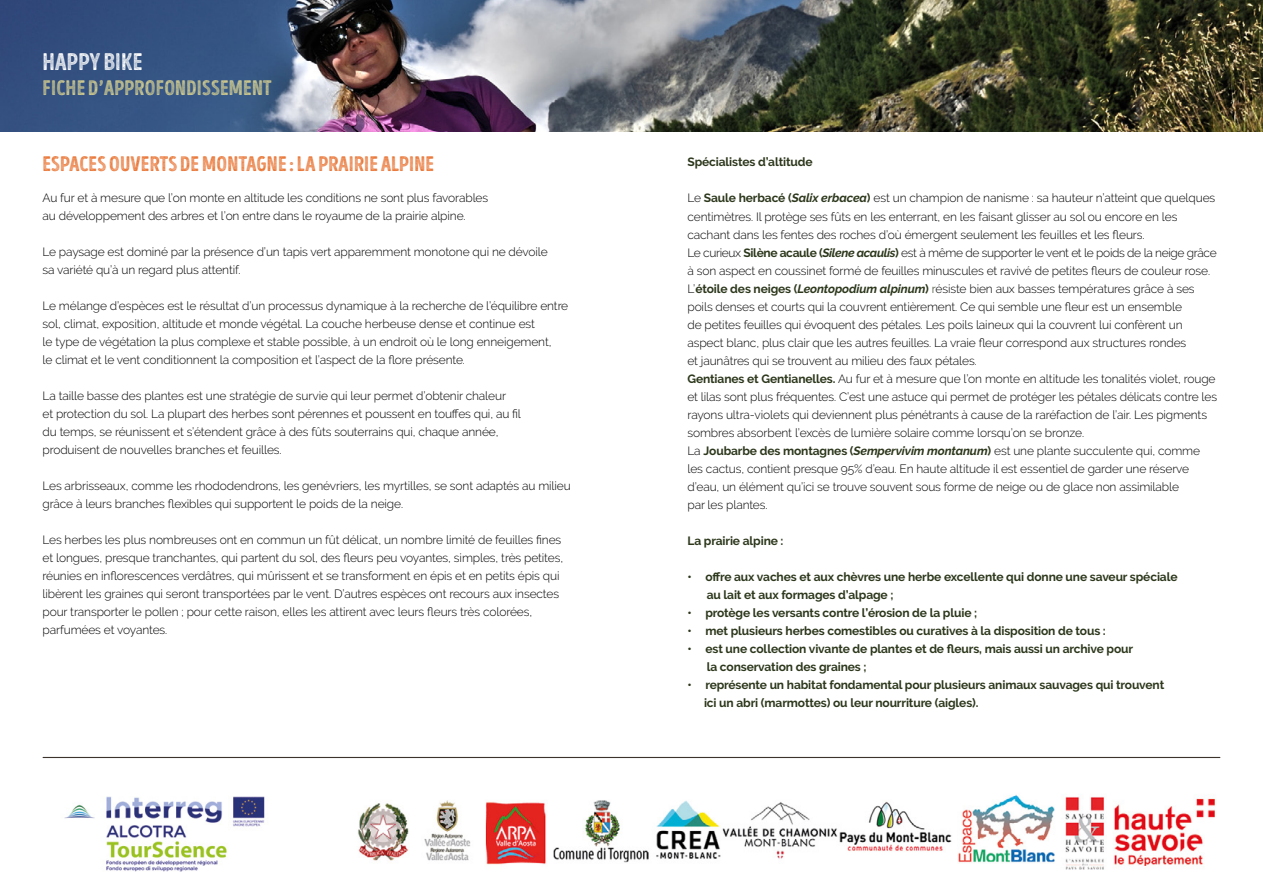
<style>
.page{position:relative;width:1263px;height:893px;background:#fff}
.page>*{position:absolute;margin:0;border:0;box-sizing:border-box;transform-origin:0 0}
.t1{font:24px "Intro Head HUC L Base";letter-spacing:.01em;color:#fff}
.t2{font:21px "Intro Head HUC L Base";letter-spacing:.01em;color:#e97738}
.t3{font:21px "Intro Head HUC L Base";letter-spacing:.01em;color:#cfca8f}
.t4{font:300 12px/18px "Raleway";letter-spacing:-.01em;color:#000}
.t5{font:700 12px/18px "Raleway";letter-spacing:-.01em;color:#2c371b}
.s1{font-weight:700;color:#2c371b}
.s2{font-weight:700;font-style:italic;color:#2c371b}
.s3{color:#2c371b}
</style>
<div class="page">
<img style="left:358px;top:795px;width:857px;height:75px">
<img style="left:64px;top:797px;width:201px;height:75px">
<hr style="left:43px;top:757px;width:1177px;height:1px;background:#3d332d">
<img style="left:0;top:0;width:1263px;height:132px">
<h1 class="t1" style="left:43px;top:47px;width:102px">HAPPY BIKE</h1>
<h2 class="t3" style="left:43px;top:75px;width:231px">FICHE D’APPROFONDISSEMENT</h2>
<h2 class="t2" style="left:43px;top:151px;width:393px">ESPACES OUVERTS DE MONTAGNE : LA PRAIRIE ALPINE</h2>
<p class="t4" style="left:43px;top:188px;width:447px">Au fur et à mesure que l’on monte en altitude les conditions ne sont plus favorables au développement des arbres et l’on entre dans le royaume de la prairie alpine.</p>
<p class="t4" style="left:43px;top:242px;width:507px">Le paysage est dominé par la présence d’un tapis vert apparemment monotone qui ne dévoile sa variété qu’à un regard plus attentif.</p>
<p class="t4" style="left:43px;top:296px;width:527px">Le mélange d’espèces est le résultat d’un processus dynamique à la recherche de l’équilibre entre sol, climat, exposition, altitude et monde végétal. La couche herbeuse dense et continue est<br>le type de végétation la plus complexe et stable possible, à un endroit où le long enneigement,<br>le climat et le vent conditionnent la composition et l’aspect de la flore présente.</p>
<p class="t4" style="left:43px;top:386px;width:480px">La taille basse des plantes est une stratégie de survie qui leur permet d’obtenir chaleur<br>et protection du sol. La plupart des herbes sont pérennes et poussent en touffes qui, au fil du temps, se réunissent et s’étendent grâce à des fûts souterrains qui, chaque année, produisent de nouvelles branches et feuilles.</p>
<p class="t4" style="left:43px;top:476px;width:530px">Les arbrisseaux, comme les rhododendrons, les genévriers, les myrtilles, se sont adaptés au milieu grâce à leurs branches flexibles qui supportent le poids de la neige.</p>
<p class="t4" style="left:43px;top:530px;width:522px">Les herbes les plus nombreuses ont en commun un fût délicat, un nombre limité de feuilles fines et longues, presque tranchantes, qui partent du sol, des fleurs peu voyantes, simples, très petites, réunies en inflorescences verdâtres, qui mûrissent et se transforment en épis et en petits épis qui libèrent les graines qui seront transportées par le vent. D’autres espèces ont recours aux insectes pour transporter le pollen ; pour cette raison, elles les attirent avec leurs fleurs très colorées, parfumées et voyantes.</p>
<p class="t5" style="left:687px;top:153px;width:127px">Spécialistes d’altitude</p>
<p class="t4" style="left:687px;top:189px;width:531px">Le <span class="s1">Saule herbacé (</span><span class="s2">Salix erbacea</span><span class="s1">)</span> est un champion de nanisme : sa hauteur n’atteint que quelques centimètres. Il protège ses fûts en les enterrant, en les faisant glisser au sol ou encore en les cachant dans les fentes des roches d’où émergent seulement les feuilles et les fleurs.<br>Le curieux <span class="s1">Silène acaule (</span><span class="s2">Silene acaulis</span><span class="s1">)</span> est à même de supporter le vent et le poids de la neige grâce à son aspect en coussinet formé de feuilles minuscules et ravivé de petites fleurs de couleur rose.<br>L’<span class="s1">étoile des neiges (</span><span class="s2">Leontopodium alpinum</span><span class="s1">)</span> <span class="s3">r</span>ésiste bien aux basses températures grâce à ses poils denses et courts qui la couvrent entièrement. Ce qui semble une fleur est un ensemble<br>de petites feuilles qui évoquent des pétales. Les poils laineux qui la couvrent lui confèrent un aspect blanc, plus clair que les autres feuilles. La vraie fleur correspond aux structures rondes<br>et jaunâtres qui se trouvent au milieu des faux pétales.<br><span class="s1">Gentianes et Gentianelles.</span> Au fur et à mesure que l’on monte en altitude les tonalités violet, rouge et lilas sont plus fréquentes. C’est une astuce qui permet de protéger les pétales délicats contre les rayons ultra-violets qui deviennent plus pénétrants à cause de la raréfaction de l’air. Les pigments sombres absorbent l’excès de lumière solaire comme lorsqu’on se bronze.<br>La <span class="s1">Joubarbe des montagnes (</span><span class="s2">Sempervivim montanum</span><span class="s1">)</span> est une plante succulente qui, comme les cactus, contient presque 95% d’eau. En haute altitude il est essentiel de garder une réserve d’eau, un élément qu’ici se trouve souvent sous forme de neige ou de glace non assimilable<br>par les plantes.</p>
<p class="t5" style="left:687px;top:531px;width:98px">La prairie alpine :</p>
<p class="t5" style="left:707px;top:567px;width:472px;text-indent:-19px">• offre aux vaches et aux chèvres une herbe excellente qui donne une saveur spéciale au lait et aux formages d’alpage ;</p>
<p class="t5" style="left:687px;top:603px;width:291px">• protège les versants contre l’érosion de la pluie ;</p>
<p class="t5" style="left:687px;top:621px;width:420px">• met plusieurs herbes comestibles ou curatives à la disposition de tous :</p>
<p class="t5" style="left:707px;top:639px;width:428px;text-indent:-19px">• est une collection vivante de plantes et de fleurs, mais aussi un archive pour la conservation des graines ;</p>
<p class="t5" style="left:704px;top:675px;width:462px;text-indent:-17px">• représente un habitat fondamental pour plusieurs animaux sauvages qui trouvent ici un abri (marmottes) ou leur nourriture (aigles).</p>
</div>
